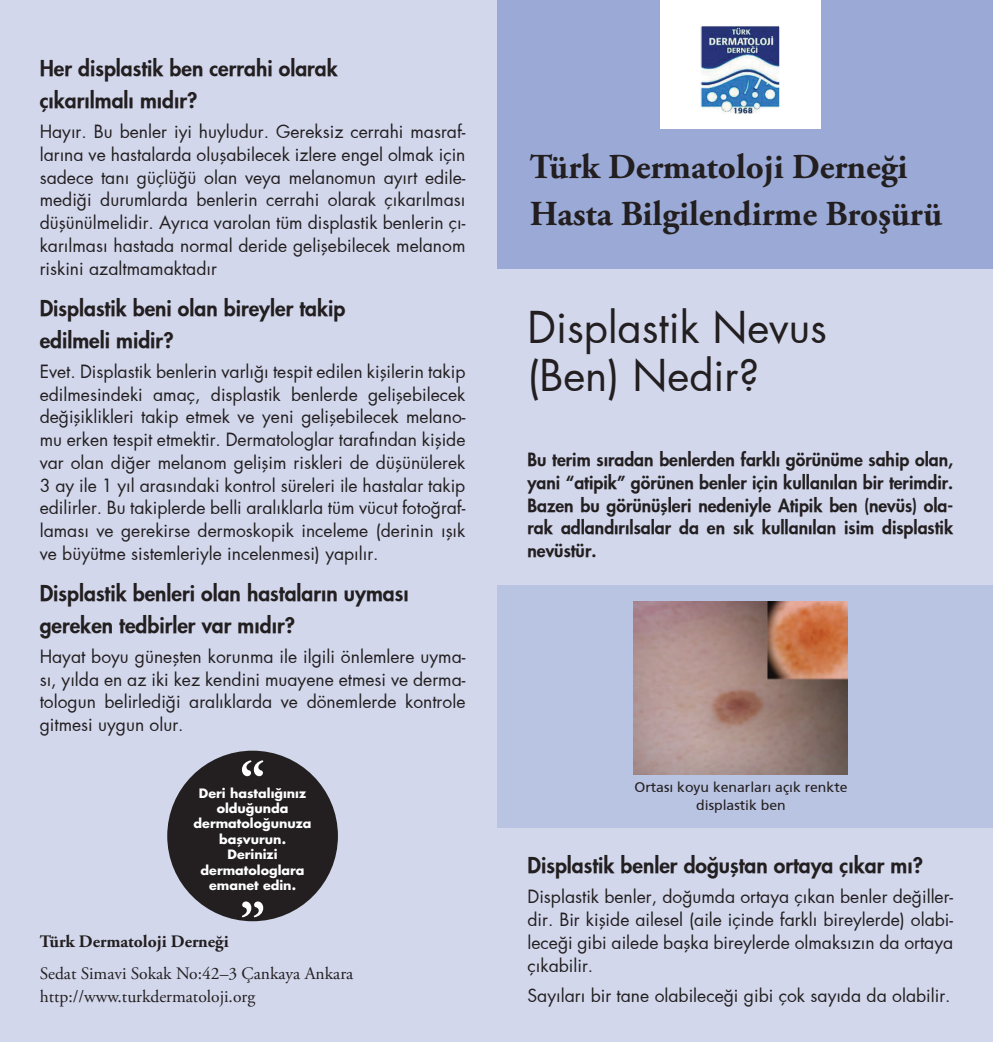
<style>
.page{position:relative;width:993px;height:1042px;background:#fff}
.page>*{position:absolute;margin:0;border:0;box-sizing:border-box;transform-origin:0 0}
.t1{font:700 54.25px "Adobe Garamond Pro";color:#fff}
.t2{font:42px/47.2px "Futura X Book";color:#231f20}
.t3{font:700 35px/46.7px "Adobe Garamond Pro";color:#231f20}
.t4{font:21px/31.5px "Futura X Heavy";color:#231f20}
.t5{font:17.5px/22.8px "Futura X Book";color:#231f20;text-align:justify}
.t6{font:17.5px/22.8px "Futura X Heavy";color:#231f20;text-align:justify}
.t7{font:17.5px/22.8px "Adobe Garamond Pro";color:#231f20}
.t8{font:700 17.5px "Adobe Garamond Pro";color:#231f20}
.t9{font:14px/17.5px "Frutiger X Roman";color:#231f20;text-align:center}
.t10{font:12.6px/15.4px "Futura X Bold";color:#fff;text-align:center}
</style>
<div class="page">
<div style="left:0;top:0;width:992px;height:1042px;background:#d2d7ec"></div>
<div style="left:497px;top:585px;width:495px;height:243px;background:#b9c3e2"></div>
<div style="left:497px;top:0;width:495px;height:269px;background:#9aa9d5"></div>
<div style="left:659px;top:0;width:161px;height:129px;background:#fff"></div>
<img style="left:633px;top:601px;width:214px;height:174px">
<img style="left:702px;top:27px;width:76px;height:86px">
<div style="left:700px;top:25px;width:80px;height:90px;border:1px solid #fff"></div>
<div style="left:167px;top:750px;width:171px;height:171px;background:#231f20;border-radius:50%"></div>
<p class="t4" style="left:40px;top:52px;width:299px">Her displastik ben cerrahi olarak çıkarılmalı mıdır?</p>
<p class="t5" style="left:40px;top:120px;width:427px">Hayır. Bu benler iyi huyludur. Gereksiz cerrahi masraf&shy;larına ve hastalarda oluşabilecek izlere engel olmak için sadece tanı güçlüğü olan veya melanomun ayırt edile&shy;mediği durumlarda benlerin cerrahi olarak çıkarılması düşünülmelidir. Ayrıca varolan tüm displastik benlerin çı&shy;karılması hastada normal deride gelişebilecek melanom riskini azaltmamaktadır</p>
<p class="t4" style="left:40px;top:292px;width:307px">Displastik beni olan bireyler takip edilmeli midir?</p>
<p class="t5" style="left:40px;top:360px;width:427px">Evet. Displastik benlerin varlığı tespit edilen kişilerin takip edilmesindeki amaç, displastik benlerde gelişebilecek değişiklikleri takip etmek ve yeni gelişebilecek melano&shy;mu erken tespit etmektir. Dermatologlar tarafından kişide var olan diğer melanom gelişim riskleri de düşünülerek 3 ay ile 1 yıl arasındaki kontrol süreleri ile hastalar takip edilirler. Bu takiplerde belli aralıklarla tüm vücut fotoğraf&shy;laması ve gerekirse dermoskopik inceleme (derinin ışık ve büyütme sistemleriyle incelenmesi) yapılır.</p>
<p class="t4" style="left:40px;top:577px;width:370px">Displastik benleri olan hastaların uyması gereken tedbirler var mıdır?</p>
<p class="t5" style="left:40px;top:645px;width:427px">Hayat boyu güneşten korunma ile ilgili önlemlere uyma&shy;sı, yılda en az iki kez kendini muayene etmesi ve derma&shy;tologun belirlediği aralıklarda ve dönemlerde kontrole gitmesi uygun olur.</p>
<h1 class="t1" style="left:240px;top:750px;width:27px">“</h1>
<p class="t10" style="left:193px;top:785px;width:119px">Deri hastalığınız olduğunda dermatoloğunuza başvurun.<br>Derinizi dermatologlara emanet edin.</p>
<h1 class="t1" style="left:265px;top:928px;width:27px;rotate:-180deg">“</h1>
<p class="t8" style="left:40px;top:931px;width:190px">Türk Dermatoloji Derneği</p>
<p class="t7" style="left:40px;top:963px;width:315px">Sedat Simavi Sokak No:42–3 Çankaya Ankara http://www.turkdermatoloji.org</p>
<h3 class="t3" style="left:529px;top:145px;width:414px">Türk Dermatoloji Derneği<br>Hasta Bilgilendirme Broşürü</h3>
<h2 class="t2" style="left:527px;top:304px;width:301px">Displastik Nevus (Ben) Nedir?</h2>
<p class="t6" style="left:527px;top:448px;width:427px">Bu terim sıradan benlerden farklı görünüme sahip olan, yani “atipik” görünen benler için kullanılan bir terimdir.<br>Bazen bu görünüşleri nedeniyle Atipik ben (nevüs) ola&shy;rak adlandırılsalar da en sık kullanılan isim displastik nevüstür.</p>
<p class="t9" style="left:634px;top:778px;width:214px">Ortası koyu kenarları açık renkte displastik ben</p>
<p class="t4" style="left:527px;top:849px;width:397px">Displastik benler doğuştan ortaya çıkar mı?</p>
<p class="t5" style="left:527px;top:885px;width:427px">Displastik benler, doğumda ortaya çıkan benler değiller&shy;dir. Bir kişide ailesel (aile içinde farklı bireylerde) olabi&shy;leceği gibi ailede başka bireylerde olmaksızın da ortaya çıkabilir.</p>
<p class="t5" style="left:527px;top:984px;width:424px">Sayıları bir tane olabileceği gibi çok sayıda da olabilir.</p>
</div>
